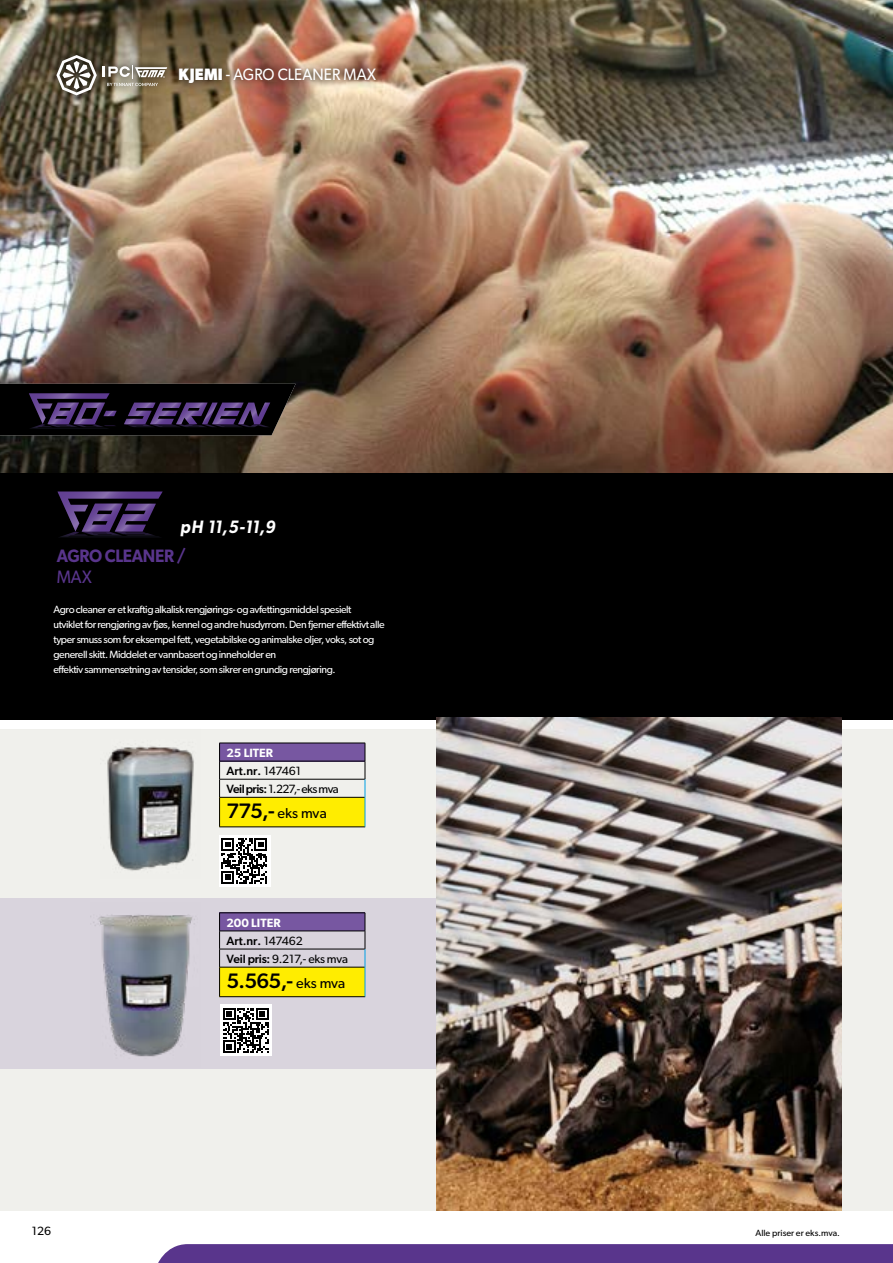
<style>
.page{position:relative;width:893px;height:1263px;background:#fff}
.page>*{position:absolute;margin:0;border:0;box-sizing:border-box;transform-origin:0 0}
.t1{font:500 21px "Gibson";color:#000}
.t2{font:600 18px "Gibson";letter-spacing:-.02em;color:#59358c;scale:.93 1}
.t3{font:italic 600 18px "Gibson";color:#fff;scale:.93 1}
.t4{font:18px "Gibson";color:#59358c;scale:.93 1}
.t5{font:16.5px "Gibson";color:#fff;scale:.93 1}
.t6{font:14.4px "Gibson";color:#000}
.t7{font:12px/18.1px "Gibson";letter-spacing:-.03em;color:#000}
.t8{font:12px/18.1px "Gibson";letter-spacing:-.05em;color:#000}
.t9{font:10.5px/15px "Gibson";letter-spacing:-.04em;color:#fff}
.t10{font:9px "Gibson";color:#000}
.s1{font-weight:700}
.s2{font-weight:600;color:#fff}
.s3{font-weight:500}
.s4{font-weight:500;font-size:21px}
.s5{font-weight:400;font-size:14.4px}
</style>
<div class="page">
<div style="left:0;top:729px;width:893px;height:482px;background:#f0f0ec"></div>
<div style="left:0;top:898px;width:436px;height:170px;background:#d9d4dd"></div>
<img style="left:0;top:0;width:893px;height:473px">
<div style="left:171px;top:61px;width:213px;height:30px;background:#000;opacity:.75"></div>
<div style="left:158px;top:1244px;width:735px;height:19px;background:#59358c"></div>
<div style="left:0;top:473px;width:893px;height:246px;background:#000"></div>
<svg style="left:57px;top:491px;width:106px;height:47px"></svg>
<svg style="left:0;top:384px;width:296px;height:51px;background:#1f1728"></svg>
<img style="left:436px;top:718px;width:405px;height:492px">
<img style="left:107px;top:746px;width:87px;height:125px">
<div style="left:49px;top:47px;width:126px;height:56px;background:#000;opacity:.75"></div>
<svg style="left:56px;top:55px;width:41px;height:40px"></svg>
<svg style="left:103px;top:65px;width:64px;height:21px"></svg>
<img style="left:90px;top:914px;width:105px;height:143px">
<div style="left:219px;top:836px;width:51px;height:51px;background:#fff"></div>
<svg style="left:221px;top:838px;width:46px;height:46px"></svg>
<div style="left:220px;top:1005px;width:51px;height:51px;background:#fff"></div>
<svg style="left:223px;top:1008px;width:45px;height:45px"></svg>
<div style="left:220px;top:743px;width:145px;height:18px;background:#7757a1"></div>
<div style="left:220px;top:797px;width:145px;height:30px;background:#ffed00"></div>
<hr style="left:219px;top:743px;width:146px;height:1px;background:#000">
<hr style="left:219px;top:761px;width:146px;height:1px;background:#000">
<hr style="left:219px;top:779px;width:146px;height:1px;background:#000">
<svg style="left:219px;top:743px;width:1px;height:54px"></svg>
<hr style="left:219px;top:797px;width:146px;height:1px;background:#000">
<hr style="left:219px;top:797px;width:1px;height:30px;background:#000">
<hr style="left:219px;top:827px;width:146px;height:1px;background:#000">
<svg style="left:365px;top:743px;width:1px;height:54px"></svg>
<hr style="left:365px;top:797px;width:1px;height:30px;background:#009fe3">
<div style="left:220px;top:913px;width:145px;height:18px;background:#7757a1"></div>
<div style="left:220px;top:967px;width:145px;height:30px;background:#ffed00"></div>
<hr style="left:219px;top:912px;width:146px;height:1px;background:#000">
<hr style="left:219px;top:931px;width:146px;height:1px;background:#000">
<hr style="left:219px;top:949px;width:146px;height:1px;background:#000">
<hr style="left:219px;top:967px;width:146px;height:1px;background:#000">
<svg style="left:219px;top:913px;width:1px;height:83px"></svg>
<hr style="left:219px;top:996px;width:146px;height:1px;background:#000">
<svg style="left:365px;top:913px;width:1px;height:83px"></svg>
<h3 class="t5" style="left:179px;top:65px;width:214px"><span class="s1">KJEMI</span> - AGRO CLEANER MAX</h3>
<h2 class="t3" style="left:181px;top:516px;width:104px">pH 11,5-11,9</h2>
<h2 class="t2" style="left:57px;top:545px;width:140px">AGRO CLEANER /</h2>
<h2 class="t4" style="left:57px;top:566px;width:39px">MAX</h2>
<p class="t9" style="left:54px;top:602px;width:333px">Agro cleaner er et kraftig alkalisk rengjørings- og avfettingsmiddel spesielt<br>utviklet for rengjøring av fjøs, kennel og andre husdyrrom. Den fjerner effektivt alle typer smuss som for eksempel fett, vegetabilske og animalske oljer, voks, sot og generell skitt. Middelet er vannbasert og inneholder en<br>effektiv sammensetning av tensider, som sikrer en grundig rengjøring.</p>
<p class="t8" style="left:226px;top:743px;width:114px"><span class="s2">25 LITER<br></span><span class="s3">Art.nr.</span> 147461<br><span class="s3">Veil pris:</span>1.227,- eks mva</p>
<h3 class="t6" style="left:226px;top:805px;width:102px"><span class="s4">775,-</span> eks mva</h3>
<p class="t7" style="left:226px;top:913px;width:123px"><span class="s2">200 LITER<br></span><span class="s3">Art.nr.</span> 147462<br><span class="s3">Veil pris:</span> 9.217,- eks mva</p>
<h1 class="t1" style="left:226px;top:968px;width:120px">5.565,- <span class="s5">eks mva</span></h1>
<p class="t7" style="left:32px;top:1222px;width:21px">126</p>
<p class="t10" style="left:755px;top:1227px;width:86px">Alle priser er eks.mva.</p>
</div>
